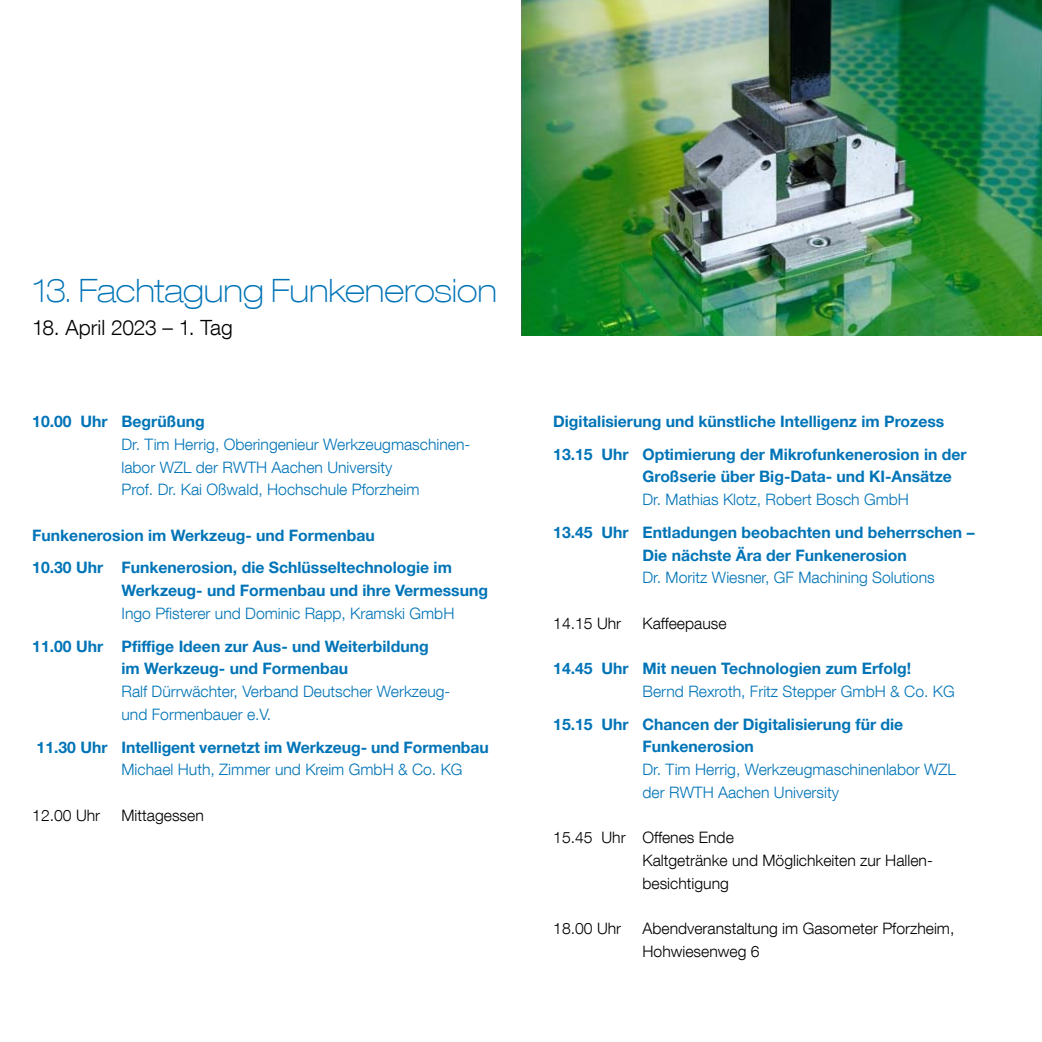
<style>
.page{position:relative;width:1042px;height:1042px;background:#fff}
.page>*{position:absolute;margin:0;border:0;box-sizing:border-box;transform-origin:0 0}
.t1{font:100 expanded 32.2px "Helvetica Neue LT Com";letter-spacing:-.005em;color:#0074b7}
.t2{font:300 21px "Helvetica Neue LT Com";letter-spacing:-.005em;color:#000}
.t3{font:700 15.75px/22.8px "Helvetica Neue LT Pro";color:#0074b7}
.t4{font:300 15.75px/22.8px "Helvetica Neue LT Com";color:#0074b7}
.t5{font:300 15.75px/22.8px "Helvetica Neue LT Com";color:#000}
</style>
<div class="page">
<img style="left:521px;top:0;width:521px;height:335px">
<h1 class="t1" style="left:33px;top:270px;width:465px">13. Fachtagung Funkenerosion</h1>
<h2 class="t2" style="left:32px;top:315px;width:202px">18. April 2023 – 1. Tag</h2>
<p class="t3" style="left:32px;top:410px;width:174px">10.00 Uhr Begrüßung</p>
<p class="t4" style="left:121px;top:432px;width:350px">Dr. Tim Herrig, Oberingenieur Werkzeugmaschinen&shy;labor WZL der RWTH Aachen University<br>Prof. Dr. Kai Oßwald, Hochschule Pforzheim</p>
<p class="t3" style="left:32px;top:518px;width:421px;line-height:32.7px">Funkenerosion im Werkzeug- und Formenbau<br>10.30 Uhr Funkenerosion, die Schlüsseltechnologie im</p>
<p class="t3" style="left:121px;top:579px;width:368px">Werkzeug- und Formenbau und ihre Vermessung</p>
<p class="t4" style="left:121px;top:601px;width:334px">Ingo Pfisterer und Dominic Rapp, Kramski GmbH</p>
<p class="t3" style="left:32px;top:634px;width:398px;text-align:center">11.00 Uhr Pfiffige Ideen zur Aus- und Weiterbildung im Werkzeug- und Formenbau</p>
<p class="t4" style="left:121px;top:680px;width:330px">Ralf Dürrwächter, Verband Deutscher Werkzeug&shy;und Formenbauer e.V.</p>
<p class="t3" style="left:37px;top:735px;width:454px">11.30 Uhr Intelligent vernetzt im Werkzeug- und Formenbau</p>
<p class="t4" style="left:121px;top:758px;width:343px">Michael Huth, Zimmer und Kreim GmbH &amp; Co. KG</p>
<p class="t5" style="left:32px;top:803px;width:69px">12.00 Uhr</p>
<p class="t5" style="left:121px;top:803px;width:84px">Mittagessen</p>
<p class="t3" style="left:553px;top:404px;width:415px;line-height:32.7px">Digitalisierung und künstliche Intelligenz im Prozess<br>13.15 Uhr Optimierung der Mikrofunkenerosion in der</p>
<p class="t3" style="left:642px;top:465px;width:311px">Großserie über Big-Data- und KI-Ansätze</p>
<p class="t4" style="left:642px;top:488px;width:268px">Dr. Mathias Klotz, Robert Bosch GmbH</p>
<p class="t3" style="left:642px;top:520px;width:333px;text-indent:-89px">13.45 Uhr Entladungen beobachten und beherrschen –<br>Die nächste Ära der Funkenerosion</p>
<p class="t4" style="left:642px;top:566px;width:294px">Dr. Moritz Wiesner, GF Machining Solutions</p>
<p class="t5" style="left:553px;top:611px;width:69px">14.15 Uhr</p>
<p class="t5" style="left:642px;top:611px;width:86px">Kaffeepause</p>
<p class="t3" style="left:553px;top:657px;width:359px">14.45 Uhr Mit neuen Technologien zum Erfolg!</p>
<p class="t4" style="left:642px;top:680px;width:314px">Bernd Rexroth, Fritz Stepper GmbH &amp; Co. KG</p>
<p class="t3" style="left:642px;top:712px;width:262px;text-indent:-89px">15.15 Uhr Chancen der Digitalisierung für die<br>Funkenerosion</p>
<p class="t4" style="left:642px;top:758px;width:315px">Dr. Tim Herrig, Werkzeugmaschinenlabor WZL der RWTH Aachen University</p>
<p class="t5" style="left:642px;top:826px;width:292px;text-indent:-89px">15.45 Uhr Offenes Ende<br>Kaltgetränke und Möglichkeiten zur Hallen&shy;besichtigung</p>
<p class="t5" style="left:553px;top:917px;width:69px">18.00 Uhr</p>
<p class="t5" style="left:642px;top:917px;width:313px">Abendveranstaltung im Gasometer Pforzheim,<br>Hohwiesenweg 6</p>
</div>
